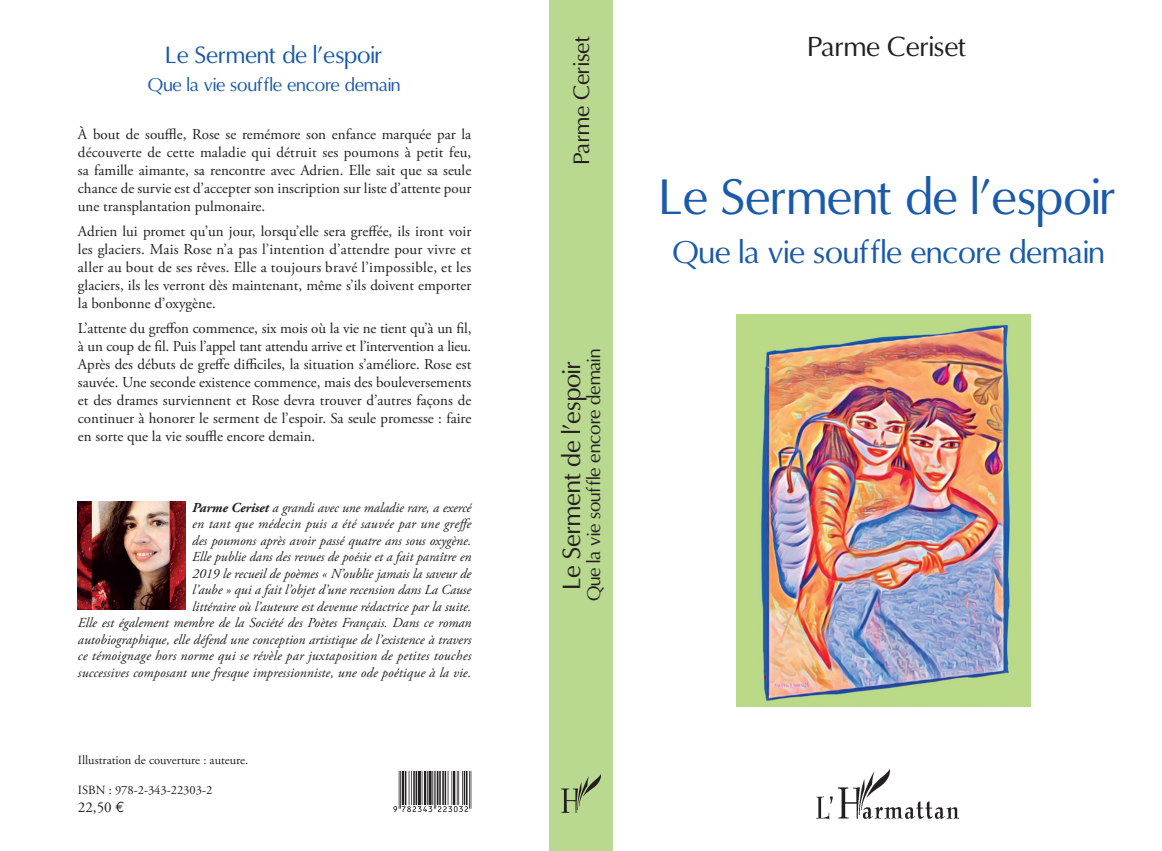
<style>
.page{position:relative;width:1162px;height:851px;background:#fff}
.page>*{position:absolute;margin:0;border:0;box-sizing:border-box;transform-origin:0 0}
.t1{font:47.5px "Omni";color:#1a5aa9}
.t2{font:30px "Omni";color:#1a5aa9}
.t3{font:26.25px "Omni";color:#231f20}
.t4{font:23.75px "Omni";color:#231f20}
.t5{font:22.5px "Omni";color:#1a5aa9}
.t6{font:21.25px "Omni";color:#231f20}
.t7{font:17.5px "Omni";color:#1a5aa9}
.t8{font:17.5px "Omni";color:#231f20}
.t9{font:15px/18px "Adobe Garamond Pro";color:#231f20;text-align:justify}
.t10{font:italic 13.75px/16.5px "Adobe Garamond Pro";color:#231f20;text-align:right}
.t11{font:12.5px "Adobe Garamond Pro";color:#231f20}
.s1{font-weight:700}
.s2{font-family:"Euro Mono"}
</style>
<div class="page">
<img style="left:737px;top:314px;width:294px;height:392px">
<img style="left:816px;top:769px;width:142px;height:50px">
<div style="left:549px;top:0;width:64px;height:850px;background:#b9d890"></div>
<img style="left:561px;top:774px;width:40px;height:37px">
<img style="left:78px;top:501px;width:107px;height:108px">
<hr style="left:470px;top:770px;width:1px;height:38px;background:#231f20">
<hr style="left:469px;top:770px;width:1px;height:38px;background:#231f20">
<hr style="left:466px;top:770px;width:1px;height:34px;background:#231f20">
<hr style="left:464px;top:770px;width:1px;height:34px;background:#231f20">
<hr style="left:462px;top:770px;width:1px;height:34px;background:#231f20">
<hr style="left:458px;top:770px;width:1px;height:34px;background:#231f20">
<hr style="left:457px;top:770px;width:1px;height:34px;background:#231f20">
<hr style="left:453px;top:770px;width:2px;height:34px;background:#231f20">
<hr style="left:451px;top:770px;width:1px;height:34px;background:#231f20">
<hr style="left:448px;top:770px;width:1px;height:34px;background:#231f20">
<hr style="left:445px;top:770px;width:1px;height:34px;background:#231f20">
<hr style="left:442px;top:770px;width:2px;height:34px;background:#231f20">
<hr style="left:439px;top:770px;width:2px;height:34px;background:#231f20">
<hr style="left:437px;top:770px;width:1px;height:34px;background:#231f20">
<hr style="left:435px;top:770px;width:1px;height:38px;background:#231f20">
<hr style="left:434px;top:770px;width:1px;height:38px;background:#231f20">
<hr style="left:432px;top:770px;width:1px;height:34px;background:#231f20">
<svg style="left:428px;top:770px;width:4px;height:34px"></svg>
<hr style="left:427px;top:770px;width:1px;height:34px;background:#231f20">
<hr style="left:424px;top:770px;width:2px;height:34px;background:#231f20">
<hr style="left:422px;top:770px;width:1px;height:34px;background:#231f20">
<hr style="left:418px;top:770px;width:3px;height:34px;background:#231f20">
<hr style="left:415px;top:770px;width:2px;height:34px;background:#231f20">
<hr style="left:413px;top:770px;width:2px;height:34px;background:#231f20">
<hr style="left:411px;top:770px;width:1px;height:34px;background:#231f20">
<hr style="left:409px;top:770px;width:1px;height:34px;background:#231f20">
<hr style="left:405px;top:770px;width:1px;height:34px;background:#231f20">
<hr style="left:402px;top:770px;width:2px;height:34px;background:#231f20">
<hr style="left:400px;top:770px;width:1px;height:38px;background:#231f20">
<hr style="left:399px;top:770px;width:1px;height:38px;background:#231f20">
<svg style="left:393px;top:806px;width:75px;height:5px"></svg>
<h3 class="t5" style="left:166px;top:41px;width:218px">Le Serment de l’espoir</h3>
<p class="t7" style="left:148px;top:73px;width:254px">Que la vie souffle encore demain</p>
<p class="t9" style="left:78px;top:126px;width:395px">À bout de souffle, Rose se remémore son enfance marquée par la découverte de cette maladie qui détruit ses poumons à petit feu, sa famille aimante, sa rencontre avec Adrien. Elle sait que sa seule chance de survie est d’accepter son inscription sur liste d’attente pour une transplantation pulmonaire.</p>
<p class="t9" style="left:78px;top:223px;width:395px">Adrien lui promet qu’un jour, lorsqu’elle sera greffée, ils iront voir les glaciers. Mais Rose n’a pas l’intention d’attendre pour vivre et aller au bout de ses rêves. Elle a toujours bravé l’impossible, et les glaciers, ils les verront dès maintenant, même s’ils doivent emporter la bonbonne d’oxygène.</p>
<p class="t9" style="left:78px;top:320px;width:395px">L’attente du greffon commence, six mois où la vie ne tient qu’à un fil, à un coup de fil. Puis l’appel tant attendu arrive et l’intervention a lieu.<br>Après des débuts de greffe difficiles, la situation s’améliore. Rose est sauvée. Une seconde existence commence, mais des bouleversements et des drames surviennent et Rose devra trouver d’autres façons de continuer à honorer le serment de l’espoir. Sa seule promesse : faire en sorte que la vie souffle encore demain.</p>
<p class="t10" style="left:78px;top:499px;width:395px"><span class="s1">Parme Ceriset</span> a grandi avec une maladie rare, a exercé<br>en tant que médecin puis a été sauvée par une greffe<br>des poumons après avoir passé quatre ans sous oxygène.<br>Elle publie dans des revues de poésie et a fait paraître en<br>2019 le recueil de poèmes « N’oublie jamais la saveur de<br>l’aube » qui a fait l’objet d’une recension dans La Cause<br>littéraire où l’auteure est devenue rédactrice par la suite.<br>Elle est également membre de la Société des Poètes Français. Dans ce roman autobiographique, elle défend une conception artistique de l’existence à travers ce témoignage hors norme qui se révèle par juxtaposition de petites touches successives composant une fresque impressionniste, une ode poétique à la vie.</p>
<p class="t11" style="left:78px;top:752px;width:172px">Illustration de couverture : auteure.</p>
<p class="t11" style="left:78px;top:782px;width:136px">ISBN : 978-2-343-22303-2</p>
<p class="t9" style="left:78px;top:798px;width:48px">22,50 <span class="s2">e</span></p>
<h3 class="t6" style="left:568px;top:164px;width:130px;rotate:-90deg">Parme Ceriset</h3>
<p class="t8" style="left:583px;top:601px;width:254px;rotate:-90deg">Que la vie souffle encore demain</p>
<h3 class="t4" style="left:557px;top:589px;width:230px;rotate:-90deg">Le Serment de l’espoir</h3>
<h3 class="t3" style="left:808px;top:30px;width:160px">Parme Ceriset</h3>
<h1 class="t1" style="left:660px;top:166px;width:458px">Le Serment de l’espoir</h1>
<h2 class="t2" style="left:672px;top:233px;width:434px">Que la vie souffle encore demain</h2>
</div>
